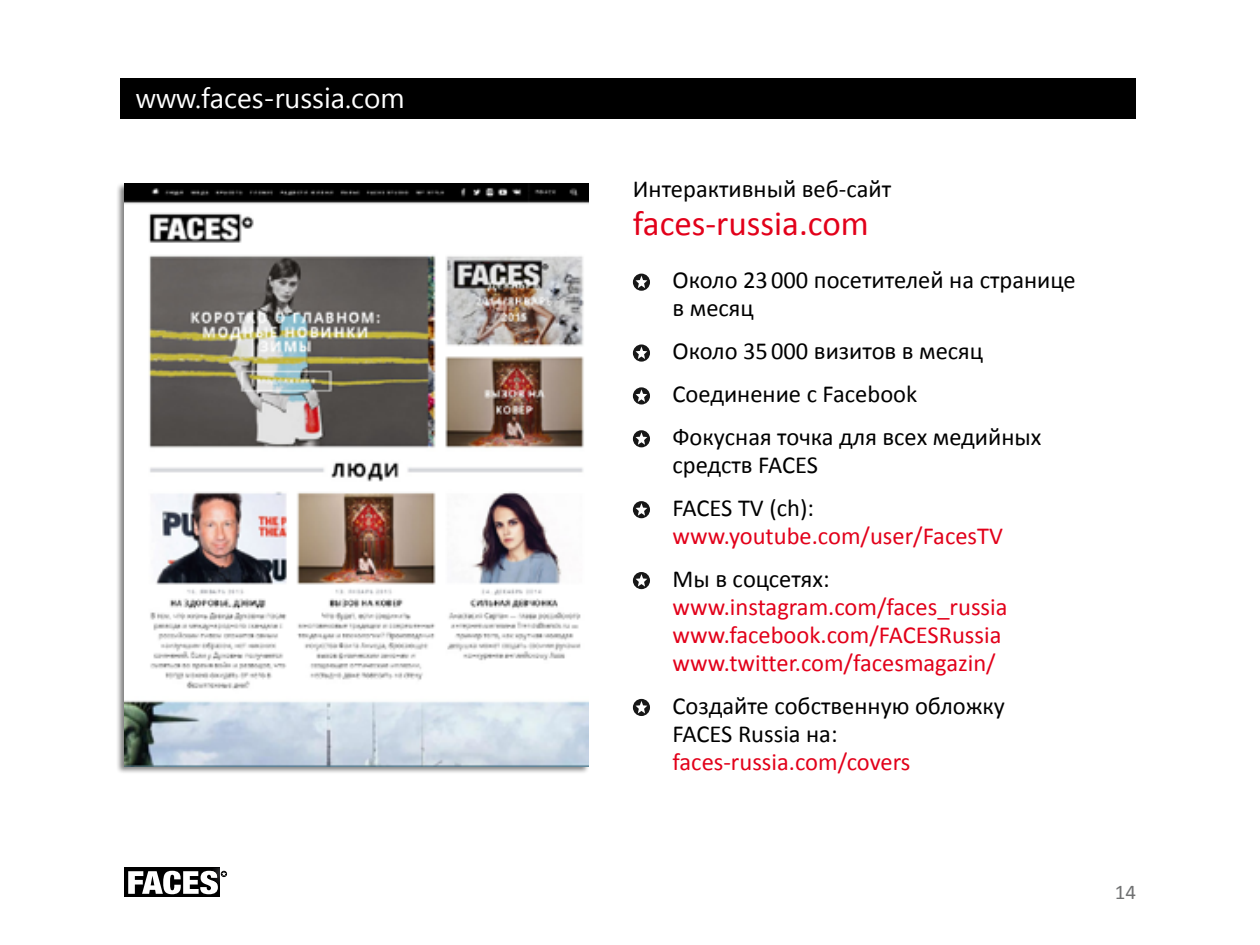
<style>
.page{position:relative;width:1260px;height:945px;background:#fff}
.page>*{position:absolute;margin:0;border:0;box-sizing:border-box;transform-origin:0 0}
.t1{font:35px "Calibri";color:#e2001a}
.t2{font:28px "Segoe UI";color:#fff}
.t3{font:24.5px/42.9px "Calibri";color:#000}
.t4{font:24.5px/28px "Calibri";color:#e2001a}
.t5{font:21px "Calibri";color:#707172}
</style>
<div class="page">
<svg style="left:633px;top:274px;width:17px;height:17px"></svg>
<svg style="left:636px;top:276px;width:11px;height:12px"></svg>
<svg style="left:633px;top:344px;width:17px;height:18px"></svg>
<svg style="left:636px;top:346px;width:11px;height:13px"></svg>
<svg style="left:633px;top:387px;width:17px;height:18px"></svg>
<svg style="left:636px;top:389px;width:11px;height:13px"></svg>
<svg style="left:633px;top:430px;width:17px;height:17px"></svg>
<svg style="left:636px;top:432px;width:11px;height:13px"></svg>
<div style="left:633px;top:501px;width:17px;height:17px;background:#171717;border-radius:50%"></div>
<svg style="left:636px;top:503px;width:11px;height:13px"></svg>
<div style="left:633px;top:572px;width:17px;height:17px;background:#171717;border-radius:50%"></div>
<svg style="left:636px;top:574px;width:11px;height:13px"></svg>
<svg style="left:633px;top:699px;width:17px;height:17px"></svg>
<svg style="left:636px;top:701px;width:11px;height:12px"></svg>
<div style="left:116px;top:183px;width:473px;height:591px;background:#000;opacity:.5"></div>
<img style="left:124px;top:184px;width:464px;height:582px">
<div style="left:121px;top:78px;width:1015px;height:40px;background:#000"></div>
<div style="left:124px;top:868px;width:96px;height:29px;background:#000"></div>
<img style="left:214px;top:868px;width:6px;height:3px">
<svg style="left:128px;top:871px;width:99px;height:23px"></svg>
<p class="t2" style="left:136px;top:79px;width:270px">www.faces-russia.com</p>
<p class="t3" style="left:633px;top:167px;width:260px">Интерактивный веб-сайт</p>
<h1 class="t1" style="left:633px;top:202px;width:237px">faces-russia.com</h1>
<p class="t3" style="left:673px;top:266px;width:405px;line-height:28px">Около 23 000 посетителей на странице в месяц</p>
<p class="t3" style="left:673px;top:330px;width:370px">Около 35 000 визитов в месяц<br>Соединение с Facebook<br>Фокусная точка для всех медийных</p>
<p class="t3" style="left:673px;top:443px;width:147px">средств FACES<br>FACES TV (ch):</p>
<p class="t4" style="left:673px;top:522px;width:332px">www.youtube.com/user/FacesTV</p>
<p class="t3" style="left:673px;top:557px;width:159px">Мы в соцсетях:</p>
<p class="t4" style="left:673px;top:593px;width:336px">www.instagram.com/faces_russia www.facebook.com/FACESRussia www.twitter.com/facesmagazin/</p>
<p class="t3" style="left:673px;top:692px;width:334px;line-height:28px">Создайте собственную обложку<br>FACES Russia на:</p>
<p class="t4" style="left:673px;top:748px;width:239px">faces-russia.com/covers</p>
<p class="t5" style="left:1115px;top:878px;width:23px">14</p>
</div>
